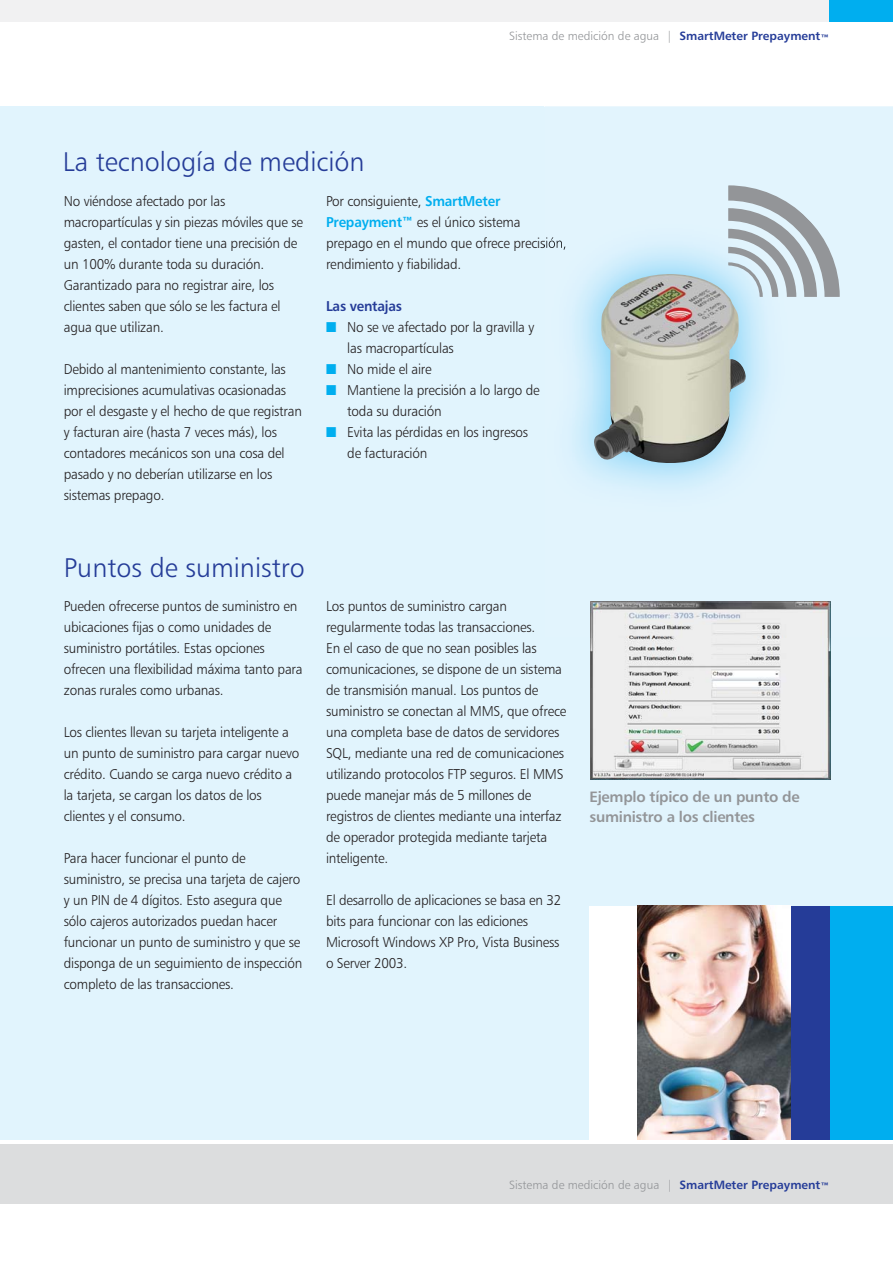
<style>
.page{position:relative;width:893px;height:1263px;background:#fff}
.page>*{position:absolute;margin:0;border:0;box-sizing:border-box;transform-origin:0 0}
.t1{font:27px "Humanist 777 BT Light B";color:#253c98}
.t2{font:15px/19.5px "Humanist 777 BT Bold B";letter-spacing:-.02em;color:#939598}
.t3{font:14.25px/21px "Humanist 777 BT Light B";letter-spacing:-.015em;color:#231f20;scale:.95 1}
.t4{font:14.25px "Humanist 777 BT Bold B";letter-spacing:-.015em;color:#253c98;scale:.95 1}
.t5{font:12px "Humanist 777 BT Light B";color:#939598}
.s1{font-family:"Humanist 777 BT Bold B";color:#253c98}
.s2{font-family:"Humanist 777 BT Bold B";color:#00aeef}
.s3{color:#00aeef}
</style>
<div class="page">
<div style="left:0;top:106px;width:893px;height:1034px;background:#e1f4fd"></div>
<div style="left:589px;top:906px;width:108px;height:234px;background:#fff"></div>
<div style="left:0;top:0;width:893px;height:21px;background:#f1f1f2"></div>
<div style="left:0;top:1144px;width:893px;height:59px;background:#dcddde"></div>
<div style="left:829px;top:0;width:64px;height:21px;background:#00aeef"></div>
<div style="left:829px;top:906px;width:64px;height:234px;background:#00aeef"></div>
<div style="left:638px;top:906px;width:191px;height:234px;background:#253c98"></div>
<img style="left:638px;top:906px;width:152px;height:233px">
<img style="left:590px;top:637px;width:241px;height:142px">
<img style="left:544px;top:106px;width:223px;height:383px">
<img style="left:590px;top:601px;width:241px;height:36px">
<img style="left:594px;top:274px;width:152px;height:189px">
<svg style="left:728px;top:185px;width:112px;height:112px"></svg>
<h1 class="t1" style="left:63px;top:151px;width:303px">La tecnología de medición</h1>
<p class="t5" style="left:509px;top:31px;width:322px">Sistema de medición de agua | <span class="s1">SmartMeter Prepayment</span><sub>™</sub></p>
<p class="t3" style="left:64px;top:192px;width:253px">No viéndose afectado por las macropartículas y sin piezas móviles que se gasten, el contador tiene una precisión de un 100% durante toda su duración.<br>Garantizado para no registrar aire, los clientes saben que sólo se les factura el agua que utilizan.</p>
<p class="t3" style="left:64px;top:360px;width:252px">Debido al mantenimiento constante, las imprecisiones acumulativas ocasionadas por el desgaste y el hecho de que registran y facturan aire (hasta 7 veces más), los contadores mecánicos son una cosa del pasado y no deberían utilizarse en los sistemas prepago.</p>
<h1 class="t1" style="left:64px;top:557px;width:242px">Puntos de suministro</h1>
<p class="t3" style="left:64px;top:596px;width:253px">Pueden ofrecerse puntos de suministro en ubicaciones fijas o como unidades de suministro portátiles. Estas opciones ofrecen una flexibilidad máxima tanto para zonas rurales como urbanas.</p>
<p class="t3" style="left:64px;top:722px;width:250px">Los clientes llevan su tarjeta inteligente a un punto de suministro para cargar nuevo crédito. Cuando se carga nuevo crédito a la tarjeta, se cargan los datos de los clientes y el consumo.</p>
<p class="t3" style="left:64px;top:848px;width:253px">Para hacer funcionar el punto de suministro, se precisa una tarjeta de cajero y un PIN de 4 dígitos. Esto asegura que sólo cajeros autorizados puedan hacer funcionar un punto de suministro y que se disponga de un seguimiento de inspección completo de las transacciones.</p>
<p class="t3" style="left:326px;top:192px;width:255px">Por consiguiente, <span class="s2">SmartMeter<br>Prepayment™</span> es el único sistema prepago en el mundo que ofrece precisión, rendimiento y fiabilidad.</p>
<p class="t4" style="left:326px;top:300px;width:82px">Las ventajas</p>
<p class="t3" style="left:347px;top:318px;width:198px;text-indent:-21px"><span class="s3">■</span> No se ve afectado por la gravilla y las macropartículas</p>
<p class="t3" style="left:326px;top:360px;width:113px"><span class="s3">■</span> No mide el aire</p>
<p class="t3" style="left:347px;top:381px;width:204px;text-indent:-21px"><span class="s3">■</span> Mantiene la precisión a lo largo de toda su duración</p>
<p class="t3" style="left:347px;top:423px;width:192px;text-indent:-21px"><span class="s3">■</span> Evita las pérdidas en los ingresos de facturación</p>
<p class="t3" style="left:326px;top:596px;width:255px">Los puntos de suministro cargan regularmente todas las transacciones.<br>En el caso de que no sean posibles las comunicaciones, se dispone de un sistema de transmisión manual. Los puntos de suministro se conectan al MMS, que ofrece una completa base de datos de servidores SQL, mediante una red de comunicaciones utilizando protocolos FTP seguros. El MMS puede manejar más de 5 millones de registros de clientes mediante una interfaz de operador protegida mediante tarjeta inteligente.</p>
<p class="t3" style="left:326px;top:890px;width:249px">El desarrollo de aplicaciones se basa en 32 bits para funcionar con las ediciones Microsoft Windows XP Pro, Vista Business o Server 2003.</p>
<p class="t2" style="left:589px;top:789px;width:212px">Ejemplo típico de un punto de suministro a los clientes</p>
<p class="t5" style="left:509px;top:1180px;width:321px">Sistema de medición de agua | <span class="s1">SmartMeter Prepayment</span><sub>™</sub></p>
</div>
